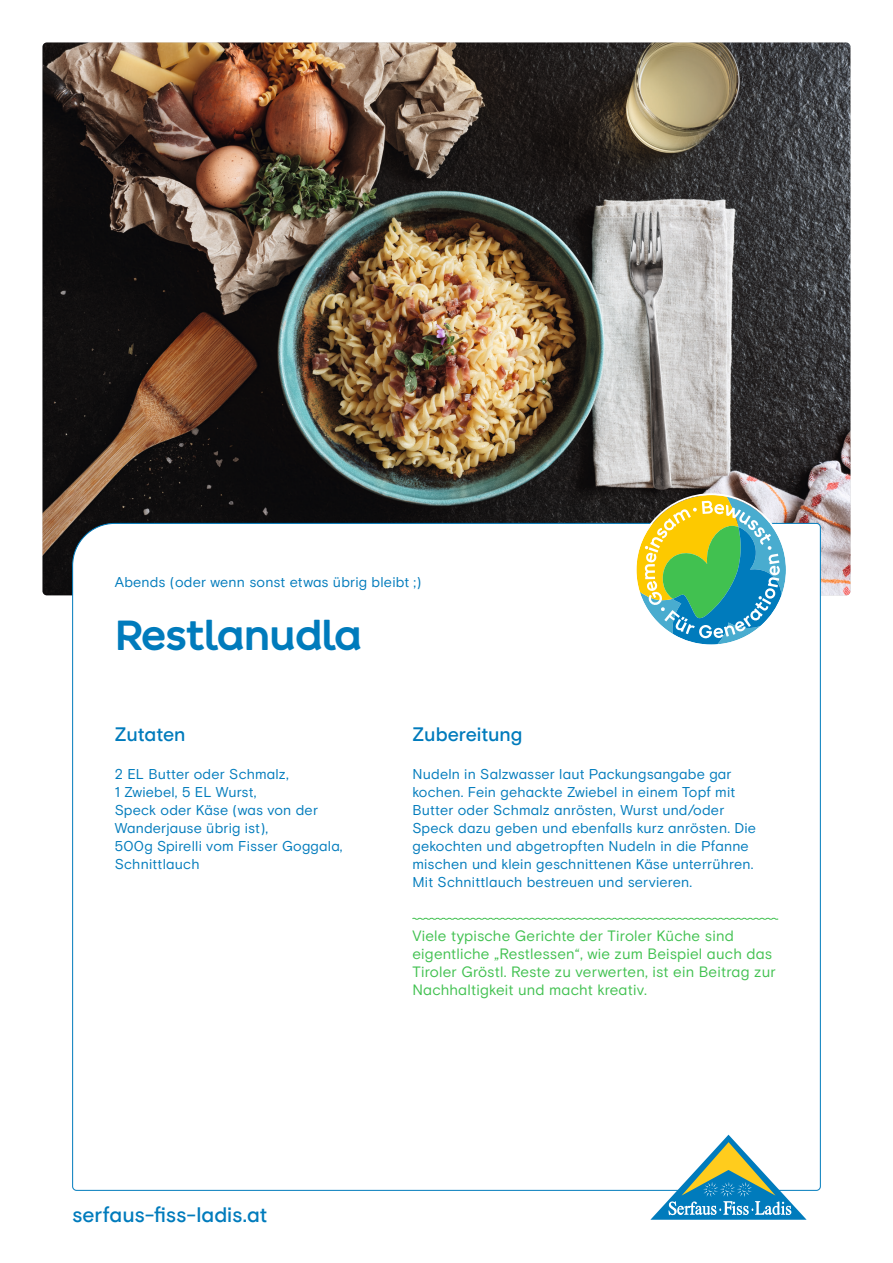
<style>
.page{position:relative;width:893px;height:1263px;background:#fff}
.page>*{position:absolute;margin:0;border:0;box-sizing:border-box;transform-origin:0 0}
.t1{font:42px "SFL Headline";color:#007bbc}
.t2{font:500 21px "Basis Grotesque Pro";letter-spacing:-.005em;color:#007bbc}
.t3{font:500 19.5px "Basis Grotesque Pro";color:#007bbc}
.c1_störer{font:15px/18px "Basis Grotesque Pro";letter-spacing:.015em;color:#41c150}
.c1{font:14.25px/18px "Basis Grotesque Pro";letter-spacing:.015em;color:#007bbc}
</style>
<div class="page">
<img style="left:43px;top:43px;width:807px;height:552px">
<svg style="left:72px;top:523px;width:749px;height:668px"></svg>
<svg style="left:650px;top:1135px;width:157px;height:85px"></svg>
<svg style="left:636px;top:495px;width:150px;height:149px"></svg>
<svg style="left:412px;top:917px;width:367px;height:3px"></svg>
<p class="c1" style="left:115px;top:574px;width:308px">Abends (oder wenn sonst etwas übrig bleibt ;)</p>
<p class="t1" style="left:115px;top:612px;width:248px">Restlanudla</p>
<p class="t3" style="left:115px;top:723px;width:72px">Zutaten</p>
<p class="c1" style="left:115px;top:765px;width:229px">2 EL Butter oder Schmalz,<br>1 Zwiebel, 5 EL Wurst,<br>Speck oder Käse (was von der<br>Wanderjause übrig ist),<br>500g Spirelli vom Fisser Goggala,<br>Schnittlauch</p>
<p class="t3" style="left:412px;top:723px;width:111px">Zubereitung</p>
<p class="c1" style="left:412px;top:765px;width:345px">Nudeln in Salzwasser laut Packungsangabe gar kochen. Fein gehackte Zwiebel in einem Topf mit Butter oder Schmalz anrösten, Wurst und/oder Speck dazu geben und ebenfalls kurz anrösten. Die gekochten und abgetropften Nudeln in die Pfanne mischen und klein geschnittenen Käse unterrühren.<br>Mit Schnittlauch bestreuen und servieren.</p>
<p class="c1_störer" style="left:412px;top:927px;width:365px">Viele typische Gerichte der Tiroler Küche sind eigentliche „Restlessen“, wie zum Beispiel auch das Tiroler Gröstl. Reste zu verwerten, ist ein Beitrag zur Nachhaltigkeit und macht kreativ.</p>
<h2 class="t2" style="left:72px;top:1202px;width:197px">serfaus-fiss-ladis.at</h2>
</div>
